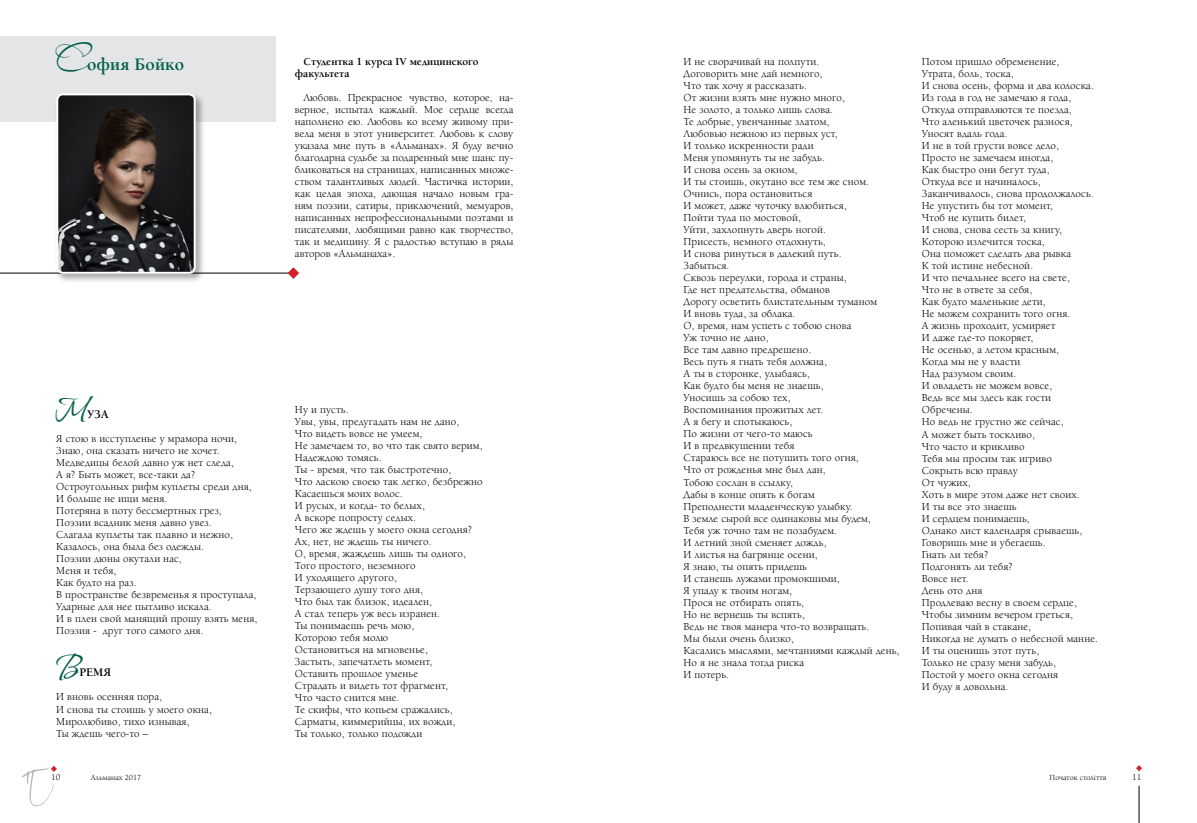
<style>
.page{position:relative;width:1197px;height:823px;background:#fff}
.page>*{position:absolute;margin:0;border:0;box-sizing:border-box;transform-origin:0 0}
.t1{font:35px "Vera Crouz";color:#005f46}
.t2{font:700 18px "Alliance";letter-spacing:.01em;color:#005f46}
.t3{font:700 12px "Alliance";color:#000}
.t4{font:11px/12px "Alliance";letter-spacing:.01em;color:#000}
.t5{font:700 11px/12px "Alliance";color:#000}
.t6{font:9px "Alliance";color:#000}
.t7{font:8px "Alliance";color:#000}
.s1{font-family:"Aquarelle";font-weight:400;font-size:35px}
</style>
<div class="page">
<hr style="left:1138px;top:785px;width:1px;height:37px;background:#000">
<svg style="left:1136px;top:765px;width:5px;height:5px"></svg>
<svg style="left:22px;top:766px;width:35px;height:39px"></svg>
<div style="left:0;top:36px;width:276px;height:85px;background:#e4e5e6"></div>
<hr style="left:0;top:273px;width:294px;height:1px;background:#000">
<svg style="left:287px;top:267px;width:12px;height:12px"></svg>
<div style="left:55px;top:92px;width:150px;height:191px;background:#000;opacity:.33"></div>
<img style="left:57px;top:94px;width:136px;height:179px">
<div style="left:56px;top:93px;width:140px;height:181px;border:2px solid #fff;border-radius:6px"></div>
<h2 class="t2" style="left:57px;top:53px;width:129px"><span class="s1">С</span>офия Бойко</h2>
<p class="t5" style="left:295px;top:55px;width:185px;text-indent:9px">Студентка 1 курса IV медицинского факультета</p>
<p class="t4" style="left:295px;top:91px;width:220px;text-align:justify;text-indent:9px">Любовь. Прекрасное чувство, которое, на&shy;верное, испытал каждый. Мое сердце всегда наполнено ею. Любовь ко всему живому при&shy;вела меня в этот университет. Любовь к слову указала мне путь в «Альманах». Я буду вечно благодарна судьбе за подаренный мне шанс пу&shy;бликоваться на страницах, написанных множе&shy;ством талантливых людей. Частичка истории, как целая эпоха, дающая начало новым гра&shy;ням поэзии, сатиры, приключений, мемуаров, написанных непрофессиональными поэтами и писателями, любящими равно как творчество, так и медицину. Я с радостью вступаю в ряды авторов «Альманаха».</p>
<h1 class="t1" style="left:56px;top:391px;width:32px">М</h1>
<p class="t3" style="left:87px;top:407px;width:23px">УЗА</p>
<p class="t4" style="left:56px;top:432px;width:203px">Я стою в исступленье у мрамора ночи,<br>Знаю, она сказать ничего не хочет.<br>Медведицы белой давно уж нет следа,<br>А я? Быть может, все-таки да?<br>Остроугольных рифм куплеты среди дня,<br>И больше не ищи меня.<br>Потеряна в поту бессмертных грез,<br>Поэзии всадник меня давно увез.<br>Слагала куплеты так плавно и нежно,<br>Казалось, она была без одежды.<br>Поэзии дюны окутали нас,<br>Меня и тебя,<br>Как будто на раз.<br>В пространстве безвременья я проступала,<br>Ударные для нее пытливо искала.<br>И в плен свой манящий прошу взять меня,<br>Поэзия - друг того самого дня.</p>
<h1 class="t1" style="left:56px;top:649px;width:25px">В</h1>
<p class="t3" style="left:79px;top:665px;width:33px">РЕМЯ</p>
<p class="t4" style="left:56px;top:690px;width:157px">И вновь осенняя пора,<br>И снова ты стоишь у моего окна,<br>Миролюбиво, тихо изнывая,<br>Ты ждешь чего-то –</p>
<p class="t4" style="left:295px;top:402px;width:189px">Ну и пусть.<br>Увы, увы, предугадать нам не дано,<br>Что видеть вовсе не умеем,<br>Не замечаем то, во что так свято верим,<br>Надеждою томясь.<br>Ты - время, что так быстротечно,<br>Что ласкою своею так легко, безбрежно<br>Касаешься моих волос.<br>И русых, и когда- то белых,<br>А вскоре попросту седых.<br>Чего же ждешь у моего окна сегодня?<br>Ах, нет, не ждешь ты ничего.<br>О, время, жаждешь лишь ты одного,<br>Того простого, неземного<br>И уходящего другого,<br>Терзающего душу того дня,<br>Что был так близок, идеален,<br>А стал теперь уж весь изранен.<br>Ты понимаешь речь мою,<br>Которою тебя молю<br>Остановиться на мгновенье,<br>Застыть, запечатлеть момент,<br>Оставить прошлое уменье<br>Страдать и видеть тот фрагмент,<br>Что часто снится мне.<br>Те скифы, что копьем сражались,<br>Сарматы, киммерийцы, их вожди,<br>Ты только, только подожди</p>
<p class="t4" style="left:683px;top:55px;width:217px">И не сворачивай на полпути.<br>Договорить мне дай немного,<br>Что так хочу я рассказать.<br>От жизни взять мне нужно много,<br>Не золото, а только лишь слова.<br>Те добрые, увенчанные златом,<br>Любовью нежною из первых уст,<br>И только искренности ради<br>Меня упомянуть ты не забудь.<br>И снова осень за окном,<br>И ты стоишь, окутано все тем же сном.<br>Очнись, пора остановиться<br>И может, даже чуточку влюбиться,<br>Пойти туда по мостовой,<br>Уйти, захлопнуть дверь ногой.<br>Присесть, немного отдохнуть,<br>И снова ринуться в далекий путь.<br>Забыться.<br>Сквозь переулки, города и страны,<br>Где нет предательства, обманов<br>Дорогу осветить блистательным туманом<br>И вновь туда, за облака.<br>О, время, нам успеть с тобою снова<br>Уж точно не дано,<br>Все там давно предрешено.<br>Весь путь я гнать тебя должна,<br>А ты в сторонке, улыбаясь,<br>Как будто бы меня не знаешь,<br>Уносишь за собою тех,<br>Воспоминания прожитых лет.<br>А я бегу и спотыкаюсь,<br>По жизни от чего-то маюсь<br>И в предвкушении тебя<br>Стараюсь все не потушить того огня,<br>Что от рожденья мне был дан,<br>Тобою сослан в ссылку,<br>Дабы в конце опять к богам<br>Преподнести младенческую улыбку.<br>В земле сырой все одинаковы мы будем,<br>Тебя уж точно там не позабудем.<br>И летний зной сменяет дождь,<br>И листья на багрянце осени,<br>Я знаю, ты опять придешь<br>И станешь лужами промокшими,<br>Я упаду к твоим ногам,<br>Прося не отбирать опять,<br>Но не вернешь ты вспять,<br>Ведь не твоя манера что-то возвращать.<br>Мы были очень близко,<br>Касались мыслями, мечтаниями каждый день,<br>Но я не знала тогда риска<br>И потерь.</p>
<p class="t4" style="left:921px;top:55px;width:178px">Потом пришло обременение,<br>Утрата, боль, тоска,<br>И снова осень, форма и два колоска.<br>Из года в год не замечаю я года,<br>Откуда отправляются те поезда,<br>Что аленький цветочек разнося,<br>Уносят вдаль года.<br>И не в той грусти вовсе дело,<br>Просто не замечаем иногда,<br>Как быстро они бегут туда,<br>Откуда все и начиналось,<br>Заканчивалось, снова продолжалось.<br>Не упустить бы тот момент,<br>Чтоб не купить билет,<br>И снова, снова сесть за книгу,<br>Которою излечится тоска,<br>Она поможет сделать два рывка<br>К той истине небесной.<br>И что печальнее всего на свете,<br>Что не в ответе за себя,<br>Как будто маленькие дети,<br>Не можем сохранить того огня.<br>А жизнь проходит, усмиряет<br>И даже где-то покоряет,<br>Не осенью, а летом красным,<br>Когда мы не у власти<br>Над разумом своим.<br>И овладеть не можем вовсе,<br>Ведь все мы здесь как гости<br>Обречены.<br>Но ведь не грустно же сейчас,<br>А может быть тоскливо,<br>Что часто и крикливо<br>Тебя мы просим так игриво<br>Сокрыть всю правду<br>От чужих,<br>Хоть в мире этом даже нет своих.<br>И ты все это знаешь<br>И сердцем понимаешь,<br>Однако лист календаря срываешь,<br>Говоришь мне и убегаешь.<br>Гнать ли тебя?<br>Подгонять ли тебя?<br>Вовсе нет.<br>День ото дня<br>Продлеваю весну в своем сердце,<br>Чтобы зимним вечером греться,<br>Попивая чай в стакане,<br>Никогда не думать о небесной манне.<br>И ты оценишь этот путь,<br>Только не сразу меня забудь,<br>Постой у моего окна сегодня<br>И буду я довольна.</p>
<p class="t6" style="left:51px;top:771px;width:11px">10</p>
<p class="t7" style="left:91px;top:772px;width:52px">Альманах 2017</p>
<p class="t7" style="left:1049px;top:772px;width:58px">Початок століття</p>
<p class="t6" style="left:1131px;top:771px;width:11px">11</p>
</div>
